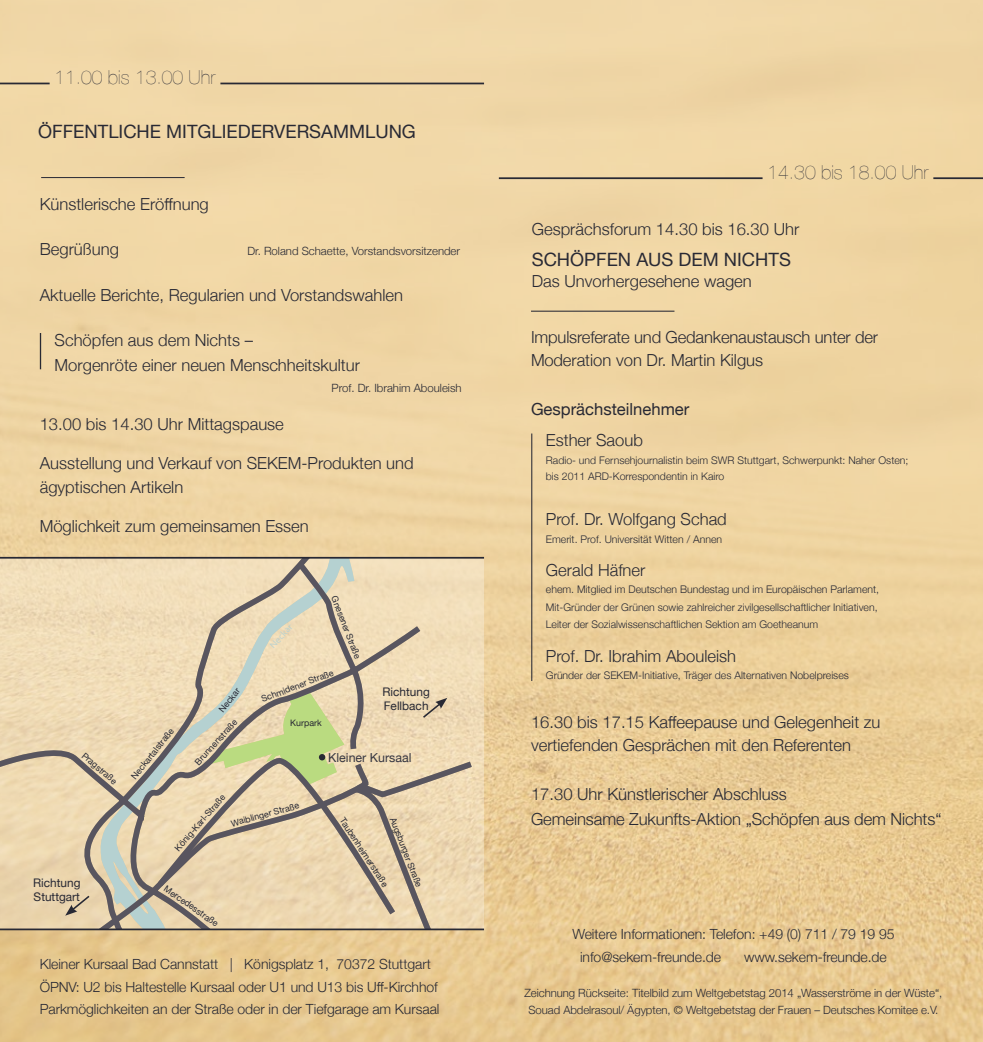
<style>
.page{position:relative;width:983px;height:1042px;background:#fff}
.page>*{position:absolute;margin:0;border:0;box-sizing:border-box;transform-origin:0 0}
.t1{font:200 19.25px "Helvetica Neue";color:#282934}
.t2{font:18.38px "Helvetica Neue";color:#282934}
.t3{font:300 16.62px/24.5px "Helvetica Neue";color:#282934}
.t4{font:16.62px "Helvetica Neue";color:#282934}
.t5{font:300 14px/22.8px "Helvetica Neue";letter-spacing:-.005em;color:#282934}
.t6{font:12.42px "Helvetica Neue";color:#363641}
.t7{font:11.9px/14.2px "Helvetica Neue";color:#282934}
.t8{font:300 11.38px/17.5px "Helvetica Neue";letter-spacing:-.005em;color:#282934;text-align:center}
.t9{font:300 10.5px/17.5px "Helvetica Neue";color:#282934}
.t10{font:9.28px "Skia";color:#b5d1d1}
.t11{font:8.92px "Helvetica Neue";color:#282934}
</style>
<div class="page">
<img style="left:0;top:0;width:982px;height:1042px">
<hr style="left:531px;top:433px;width:1px;height:248px;background:#282934">
<hr style="left:531px;top:311px;width:143px;height:1px;background:#282934">
<hr style="left:933px;top:177px;width:49px;height:2px;background:#282934">
<hr style="left:498px;top:177px;width:264px;height:2px;background:#282934">
<hr style="left:40px;top:333px;width:1px;height:36px;background:#282934">
<hr style="left:41px;top:177px;width:143px;height:1px;background:#282934">
<hr style="left:0;top:83px;width:50px;height:1px;background:#282934">
<hr style="left:220px;top:83px;width:264px;height:1px;background:#282934">
<svg style="left:0;top:556px;width:485px;height:375px;background:#e0cfae"></svg>
<svg style="left:65px;top:894px;width:26px;height:21px"></svg>
<svg style="left:211px;top:692px;width:133px;height:93px;background:#cbcd9a"></svg>
<svg style="left:421px;top:698px;width:26px;height:21px"></svg>
<p class="t1" style="left:54px;top:62px;width:162px">11.00 bis 13.00 Uhr</p>
<p class="t2" style="left:38px;top:118px;width:379px">ÖFFENTLICHE MITGLIEDERVERSAMMLUNG</p>
<p class="t3" style="left:40px;top:190px;width:171px">Künstlerische Eröffnung</p>
<p class="t3" style="left:40px;top:236px;width:81px">Begrüßung</p>
<p class="t8" style="left:247px;top:241px;width:214px">Dr. Roland Schaette, Vorstandsvorsitzender</p>
<p class="t3" style="left:40px;top:281px;width:365px">Aktuelle Berichte, Regularien und Vorstandswahlen</p>
<p class="t3" style="left:55px;top:327px;width:307px">Schöpfen aus dem Nichts –<br>Morgenröte einer neuen Menschheitskultur</p>
<p class="t8" style="left:331px;top:378px;width:132px">Prof. Dr. Ibrahim Abouleish</p>
<p class="t3" style="left:40px;top:411px;width:246px">13.00 bis 14.30 Uhr Mittagspause</p>
<p class="t3" style="left:40px;top:449px;width:375px">Ausstellung und Verkauf von SEKEM-Produkten und ägyptischen Artikeln</p>
<p class="t3" style="left:40px;top:512px;width:270px">Möglichkeit zum gemeinsamen Essen</p>
<p class="t11" style="left:87px;top:749px;width:45px;rotate:41deg">Pragstraße</p>
<p class="t7" style="left:33px;top:876px;width:49px">Richtung<br>Stuttgart</p>
<p class="t11" style="left:128px;top:774px;width:64px;rotate:-52deg">Neckartalstraße</p>
<p class="t11" style="left:215px;top:707px;width:30px;rotate:-52deg">Neckar</p>
<p class="t11" style="left:192px;top:759px;width:60px;rotate:-48deg">Brunnenstraße</p>
<p class="t11" style="left:340px;top:594px;width:68px;rotate:69deg">Gnesener Straße</p>
<p class="t10" style="left:267px;top:643px;width:31px;rotate:-47deg">Neckar</p>
<p class="t11" style="left:259px;top:692px;width:78px;rotate:-20deg">Schmidener Straße</p>
<p class="t11" style="left:290px;top:716px;width:33px">Kurpark</p>
<p class="t7" style="left:382px;top:685px;width:49px">Richtung<br>Fellbach</p>
<p class="t6" style="left:328px;top:748px;width:85px">Kleiner Kursaal</p>
<p class="t11" style="left:172px;top:845px;width:73px;rotate:-49deg">König-Karl-Straße</p>
<p class="t11" style="left:229px;top:817px;width:72px;rotate:-15deg">Waiblinger Straße</p>
<p class="t11" style="left:169px;top:882px;width:65px;rotate:35deg">Mercedesstraße</p>
<p class="t11" style="left:347px;top:815px;width:82px;rotate:57deg">Taubenheimerstraße</p>
<p class="t11" style="left:399px;top:815px;width:76px;rotate:69deg">Augsburger Straße</p>
<p class="t5" style="left:40px;top:951px;width:401px">Kleiner Kursaal Bad Cannstatt | Königsplatz 1, 70372 Stuttgart<br>ÖPNV: U2 bis Haltestelle Kursaal oder U1 und U13 bis Uff-Kirchhof<br>Parkmöglichkeiten an der Straße oder in der Tiefgarage am Kursaal</p>
<p class="t1" style="left:767px;top:157px;width:162px">14.30 bis 18.00 Uhr</p>
<p class="t3" style="left:531px;top:215px;width:269px">Gesprächsforum 14.30 bis 16.30 Uhr</p>
<p class="t2" style="left:531px;top:247px;width:260px">SCHÖPFEN AUS DEM NICHTS</p>
<p class="t3" style="left:531px;top:268px;width:221px">Das Unvorhergesehene wagen</p>
<p class="t3" style="left:531px;top:325px;width:348px;line-height:22.8px">Impulsreferate und Gedankenaustausch unter der<br>Moderation von Dr. Martin Kilgus</p>
<p class="t4" style="left:531px;top:397px;width:160px">Gesprächsteilnehmer</p>
<p class="t3" style="left:545px;top:427px;width:99px">Esther Saoub</p>
<p class="t9" style="left:545px;top:451px;width:364px;line-height:15.8px">Radio- und Fernsehjournalistin beim SWR Stuttgart, Schwerpunkt: Naher Osten; bis 2011 ARD-Korrespondentin in Kairo</p>
<p class="t3" style="left:545px;top:506px;width:182px">Prof. Dr. Wolfgang Schad</p>
<p class="t9" style="left:545px;top:529px;width:178px">Emerit. Prof. Universität Witten / Annen</p>
<p class="t3" style="left:545px;top:556px;width:101px">Gerald Häfner</p>
<p class="t9" style="left:545px;top:580px;width:335px">ehem. Mitglied im Deutschen Bundestag und im Europäischen Parlament,<br>Mit-Gründer der Grünen sowie zahlreicher zivilgesellschaftlicher Initiativen,<br>Leiter der Sozialwissenschaftlichen Sektion am Goetheanum</p>
<p class="t3" style="left:545px;top:642px;width:192px">Prof. Dr. Ibrahim Abouleish</p>
<p class="t9" style="left:545px;top:666px;width:304px">Gründer der SEKEM-Initiative, Träger des Alternativen Nobelpreises</p>
<p class="t3" style="left:531px;top:710px;width:351px;line-height:22.8px">16.30 bis 17.15 Kaffeepause und Gelegenheit zu vertiefenden Gesprächen mit den Referenten</p>
<p class="t3" style="left:531px;top:780px;width:412px">17.30 Uhr Künstlerischer Abschluss<br>Gemeinsame Zukunfts-Aktion „Schöpfen aus dem Nichts“</p>
<p class="t5" style="left:580px;top:921px;width:316px;text-indent:-8px">Weitere Informationen: Telefon: +49 (0) 711 / 79 19 95 info@sekem-freunde.de</p>
<p class="t5" style="left:743px;top:944px;width:144px">www.sekem-freunde.de</p>
<p class="t8" style="left:524px;top:983px;width:419px">Zeichnung Rückseite: Titelbild zum Weltgebetstag 2014 „Wasserströme in der Wüste“,<br>Souad Abdelrasoul/ Ägypten, © Weltgebetstag der Frauen – Deutsches Komitee e.V.</p>
</div>
